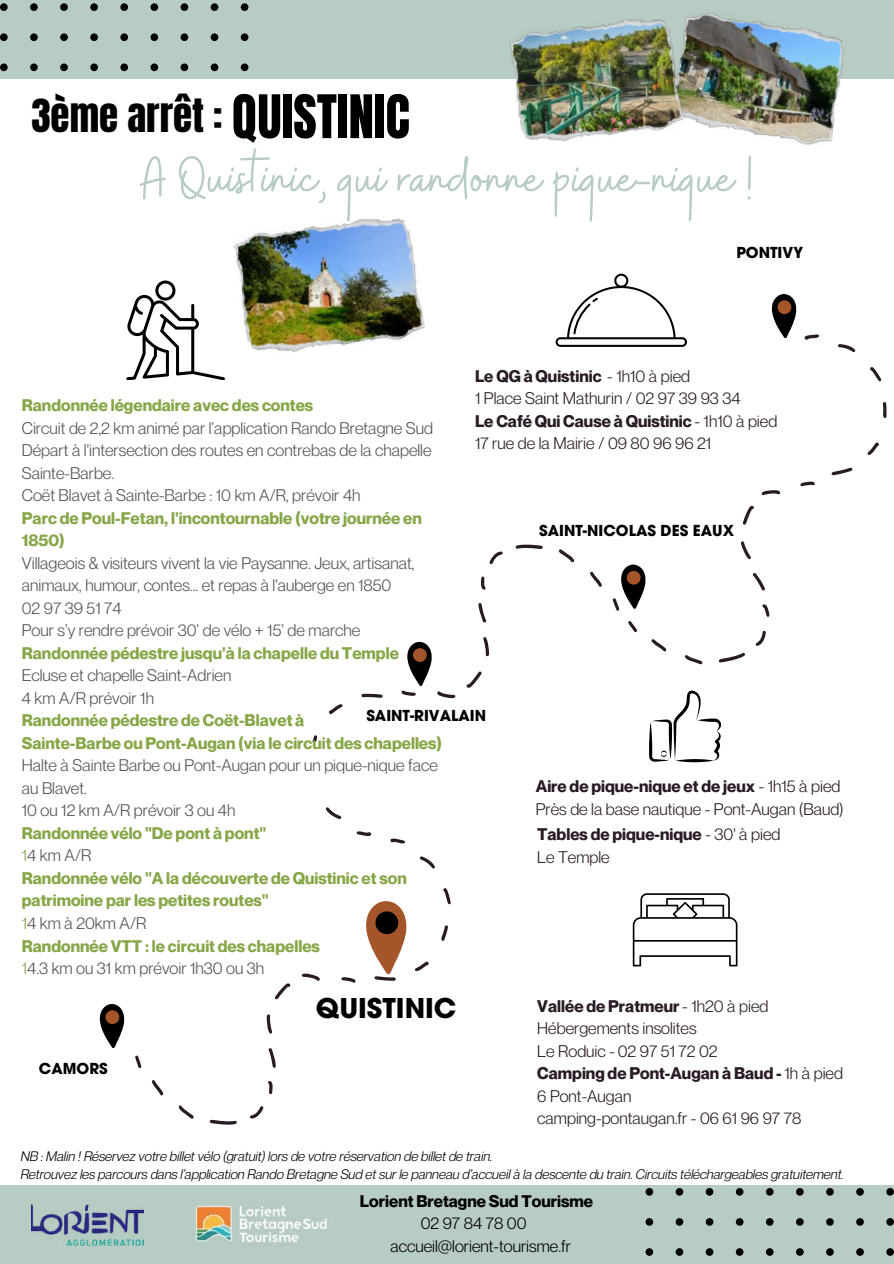
<style>
.page{position:relative;width:894px;height:1264px;background:#fff}
.page>*{position:absolute;margin:0;border:0;box-sizing:border-box;transform-origin:0 0}
.t1{font:60.15px "Buffalo";color:#b7ccc2}
.t2{font:51px "Anton";color:#000}
.t3{font:39px "Anton";color:#000}
.t4{font:700 27px "ITC Avant Garde W1 G";color:#000}
.t5{font:16.5px/22.5px "Neue Montreal";color:#545454}
.t6{font:700 16.5px/22.5px "Neue Montreal";color:#87a647}
.t7{font:16.5px/22.5px "Neue Montreal";color:#291b25}
.t8{font:16.5px/22.5px "Neue Montreal";color:#000}
.t9{font:700 16.5px/22.5px "Neue Montreal";color:#291b25}
.t10{font:700 16.5px "Neue Montreal";color:#000}
.t11{font:700 15px "ITC Avant Garde W1 G";color:#000}
.t12{font:italic 13.5px/18px "Neue Montreal";color:#000}
.s1{font-weight:700}
.s2{font-weight:400}
.s3{font-weight:400;color:#545454}
</style>
<div class="page">
<div style="left:0;top:1185px;width:893px;height:78px;background:#b7ccc2"></div>
<div style="left:0;top:0;width:893px;height:78px;background:#b7ccc2"></div>
<img style="left:685px;top:13px;width:169px;height:132px">
<img style="left:234px;top:218px;width:191px;height:134px">
<svg style="left:645px;top:1187px;width:8px;height:8px"></svg>
<svg style="left:675px;top:1187px;width:8px;height:8px"></svg>
<svg style="left:705px;top:1187px;width:8px;height:8px"></svg>
<svg style="left:735px;top:1187px;width:8px;height:8px"></svg>
<svg style="left:765px;top:1187px;width:8px;height:8px"></svg>
<svg style="left:795px;top:1187px;width:8px;height:8px"></svg>
<svg style="left:825px;top:1187px;width:8px;height:8px"></svg>
<svg style="left:855px;top:1187px;width:8px;height:8px"></svg>
<svg style="left:886px;top:1187px;width:7px;height:8px"></svg>
<div style="left:645px;top:1218px;width:8px;height:7px;background:#000;border-radius:50%"></div>
<div style="left:675px;top:1218px;width:8px;height:7px;background:#000;border-radius:50%"></div>
<div style="left:705px;top:1218px;width:8px;height:7px;background:#000;border-radius:50%"></div>
<div style="left:735px;top:1218px;width:8px;height:7px;background:#000;border-radius:50%"></div>
<div style="left:765px;top:1218px;width:8px;height:7px;background:#000;border-radius:50%"></div>
<div style="left:795px;top:1218px;width:8px;height:7px;background:#000;border-radius:50%"></div>
<svg style="left:825px;top:1218px;width:8px;height:7px"></svg>
<svg style="left:855px;top:1218px;width:8px;height:7px"></svg>
<div style="left:886px;top:1218px;width:7px;height:7px;background:#000;border-radius:50%"></div>
<div style="left:645px;top:1248px;width:8px;height:7px;background:#000;border-radius:50%"></div>
<div style="left:675px;top:1248px;width:8px;height:7px;background:#000;border-radius:50%"></div>
<div style="left:705px;top:1248px;width:8px;height:7px;background:#000;border-radius:50%"></div>
<div style="left:735px;top:1248px;width:8px;height:7px;background:#000;border-radius:50%"></div>
<div style="left:765px;top:1248px;width:8px;height:7px;background:#000;border-radius:50%"></div>
<div style="left:795px;top:1248px;width:8px;height:7px;background:#000;border-radius:50%"></div>
<svg style="left:825px;top:1248px;width:8px;height:7px"></svg>
<svg style="left:855px;top:1248px;width:8px;height:7px"></svg>
<div style="left:886px;top:1248px;width:7px;height:7px;background:#000;border-radius:50%"></div>
<div style="left:0;top:3px;width:8px;height:8px;background:#000;border-radius:50%"></div>
<div style="left:30px;top:3px;width:8px;height:8px;background:#000;border-radius:50%"></div>
<div style="left:60px;top:3px;width:8px;height:8px;background:#000;border-radius:50%"></div>
<div style="left:90px;top:3px;width:8px;height:8px;background:#000;border-radius:50%"></div>
<div style="left:120px;top:3px;width:8px;height:8px;background:#000;border-radius:50%"></div>
<div style="left:150px;top:3px;width:8px;height:8px;background:#000;border-radius:50%"></div>
<div style="left:180px;top:3px;width:8px;height:8px;background:#000;border-radius:50%"></div>
<div style="left:210px;top:3px;width:8px;height:8px;background:#000;border-radius:50%"></div>
<div style="left:241px;top:3px;width:7px;height:8px;background:#000;border-radius:50%"></div>
<div style="left:0;top:33px;width:8px;height:8px;background:#000;border-radius:50%"></div>
<div style="left:30px;top:33px;width:8px;height:8px;background:#000;border-radius:50%"></div>
<div style="left:60px;top:33px;width:8px;height:8px;background:#000;border-radius:50%"></div>
<div style="left:90px;top:33px;width:8px;height:8px;background:#000;border-radius:50%"></div>
<div style="left:120px;top:33px;width:8px;height:8px;background:#000;border-radius:50%"></div>
<div style="left:150px;top:33px;width:8px;height:8px;background:#000;border-radius:50%"></div>
<div style="left:180px;top:33px;width:8px;height:8px;background:#000;border-radius:50%"></div>
<div style="left:210px;top:33px;width:8px;height:8px;background:#000;border-radius:50%"></div>
<div style="left:241px;top:33px;width:7px;height:8px;background:#000;border-radius:50%"></div>
<div style="left:0;top:63px;width:8px;height:8px;background:#000;border-radius:50%"></div>
<div style="left:30px;top:63px;width:8px;height:8px;background:#000;border-radius:50%"></div>
<div style="left:60px;top:63px;width:8px;height:8px;background:#000;border-radius:50%"></div>
<div style="left:90px;top:63px;width:8px;height:8px;background:#000;border-radius:50%"></div>
<div style="left:120px;top:63px;width:8px;height:8px;background:#000;border-radius:50%"></div>
<div style="left:150px;top:63px;width:8px;height:8px;background:#000;border-radius:50%"></div>
<div style="left:180px;top:63px;width:8px;height:8px;background:#000;border-radius:50%"></div>
<div style="left:210px;top:63px;width:8px;height:8px;background:#000;border-radius:50%"></div>
<div style="left:241px;top:63px;width:7px;height:8px;background:#000;border-radius:50%"></div>
<img style="left:507px;top:19px;width:178px;height:123px">
<svg style="left:126px;top:280px;width:99px;height:100px"></svg>
<svg style="left:632px;top:893px;width:105px;height:73px"></svg>
<svg style="left:573px;top:274px;width:96px;height:40px"></svg>
<svg style="left:312px;top:544px;width:231px;height:275px"></svg>
<svg style="left:649px;top:699px;width:72px;height:63px"></svg>
<img style="left:31px;top:1204px;width:113px;height:40px">
<div style="left:259px;top:742px;width:107px;height:46px;background:#fff"></div>
<svg style="left:99px;top:831px;width:352px;height:294px"></svg>
<svg style="left:555px;top:314px;width:332px;height:385px"></svg>
<svg style="left:366px;top:901px;width:40px;height:73px"></svg>
<div style="left:375px;top:911px;width:23px;height:23px;background:#000;border-radius:50%"></div>
<svg style="left:621px;top:564px;width:24px;height:44px"></svg>
<div style="left:626px;top:571px;width:14px;height:13px;background:#a4562a;border-radius:50%"></div>
<svg style="left:100px;top:1004px;width:24px;height:43px"></svg>
<div style="left:105px;top:1010px;width:14px;height:14px;background:#a4562a;border-radius:50%"></div>
<svg style="left:771px;top:294px;width:25px;height:44px"></svg>
<div style="left:777px;top:300px;width:14px;height:14px;background:#a4562a;border-radius:50%"></div>
<svg style="left:407px;top:642px;width:24px;height:43px"></svg>
<div style="left:413px;top:648px;width:13px;height:14px;background:#a4562a;border-radius:50%"></div>
<img style="left:195px;top:1206px;width:132px;height:39px">
<h3 class="t3" style="left:31px;top:88px;width:193px">3ème arrêt :</h3>
<h2 class="t2" style="left:232px;top:80px;width:179px">QUISTINIC</h2>
<h1 class="t1" style="left:141px;top:139px;width:613px">A Quistinic, qui randonne pique-nique !</h1>
<p class="t11" style="left:736px;top:247px;width:68px">PONTIVY</p>
<p class="t7" style="left:475px;top:364px;width:304px"><span class="s1">Le QG à Quistinic</span> - 1h10 à pied<br>1 Place Saint Mathurin / 02 97 39 93 34<br><span class="s1">Le Café Qui Cause à Quistinic</span> - 1h10 à pied 17 rue de la Mairie / 09 80 96 96 21</p>
<p class="t6" style="left:22px;top:393px;width:293px">Randonnée légendaire avec des contes</p>
<p class="t5" style="left:22px;top:416px;width:412px">Circuit de 2,2 km animé par l’application Rando Bretagne Sud Départ à l'intersection des routes en contrebas de la chapelle Sainte-Barbe.<br>Coët Blavet à Sainte-Barbe : 10 km A/R, prévoir 4h</p>
<p class="t6" style="left:22px;top:506px;width:401px">Parc de Poul-Fetan, l'incontournable (votre journée en<br>1850)</p>
<p class="t5" style="left:22px;top:551px;width:394px">Villageois &amp; visiteurs vivent la vie Paysanne. Jeux, artisanat, animaux, humour, contes... et repas à l'auberge en 1850<br>02 97 39 51 74<br>Pour s’y rendre prévoir 30’ de vélo + 15’ de marche</p>
<p class="t6" style="left:22px;top:641px;width:378px">Randonnée pédestre jusqu'à la chapelle du Temple</p>
<p class="t5" style="left:22px;top:664px;width:211px">Ecluse et chapelle Saint-Adrien<br>4 km A/R prévoir 1h</p>
<p class="t6" style="left:22px;top:709px;width:422px">Randonnée pédestre de Coët-Blavet à<br>Sainte-Barbe ou Pont-Augan (via le circuit des chapelles)</p>
<p class="t5" style="left:22px;top:754px;width:417px">Halte à Sainte Barbe ou Pont-Augan pour un pique-nique face au Blavet.<br>10 ou 12 km A/R prévoir 3 ou 4h</p>
<p class="t6" style="left:22px;top:821px;width:386px">Randonnée vélo "De pont à pont"<br><span class="s2">1</span><span class="s3">4 km A/R<br></span>Randonnée vélo "A la découverte de Quistinic et son patrimoine par les petites routes"<br><span class="s2">1</span><span class="s3">4 km à 20km A/R<br></span>Randonnée VTT : le circuit des chapelles<br><span class="s2">1</span><span class="s3">4.3 km ou 31 km prévoir 1h30 ou 3h</span></p>
<p class="t11" style="left:539px;top:525px;width:196px">SAINT-NICOLAS DES EAUX</p>
<p class="t11" style="left:366px;top:709px;width:121px">SAINT-RIVALAIN</p>
<p class="t7" style="left:535px;top:775px;width:309px"><span class="s1">Aire de pique-nique et de jeux</span> - 1h15 à pied<br>Près de la base nautique - Pont-Augan (Baud)</p>
<p class="t9" style="left:537px;top:823px;width:245px">Tables de pique-nique <span class="s2">- 30' à pied<br>Le Temple</span></p>
<p class="t11" style="left:39px;top:1062px;width:70px">CAMORS</p>
<h3 class="t4" style="left:316px;top:998px;width:142px">QUISTINIC</h3>
<p class="t7" style="left:537px;top:994px;width:307px"><span class="s1">Vallée de Pratmeur</span> - 1h20 à pied<br>Hébergements insolites<br>Le Roduic - 02 97 51 72 02<br><span class="s1">Camping de Pont-Augan à Baud -</span> 1h à pied<br>6 Pont-Augan<br>camping-pontaugan.fr - 06 61 96 97 78</p>
<p class="t12" style="left:21px;top:1146px;width:824px">NB : Malin ! Réservez votre billet vélo (gratuit) lors de votre réservation de billet de train.<br>Retrouvez les parcours dans l’application Rando Bretagne Sud et sur le panneau d’accueil à la descente du train. Circuits téléchargeables gratuitement.</p>
<p class="t10" style="left:360px;top:1190px;width:234px">Lorient Bretagne Sud Tourisme</p>
<p class="t8" style="left:390px;top:1211px;width:182px;text-indent:30px">02 97 84 78 00 accueil@lorient-tourisme.fr</p>
</div>
